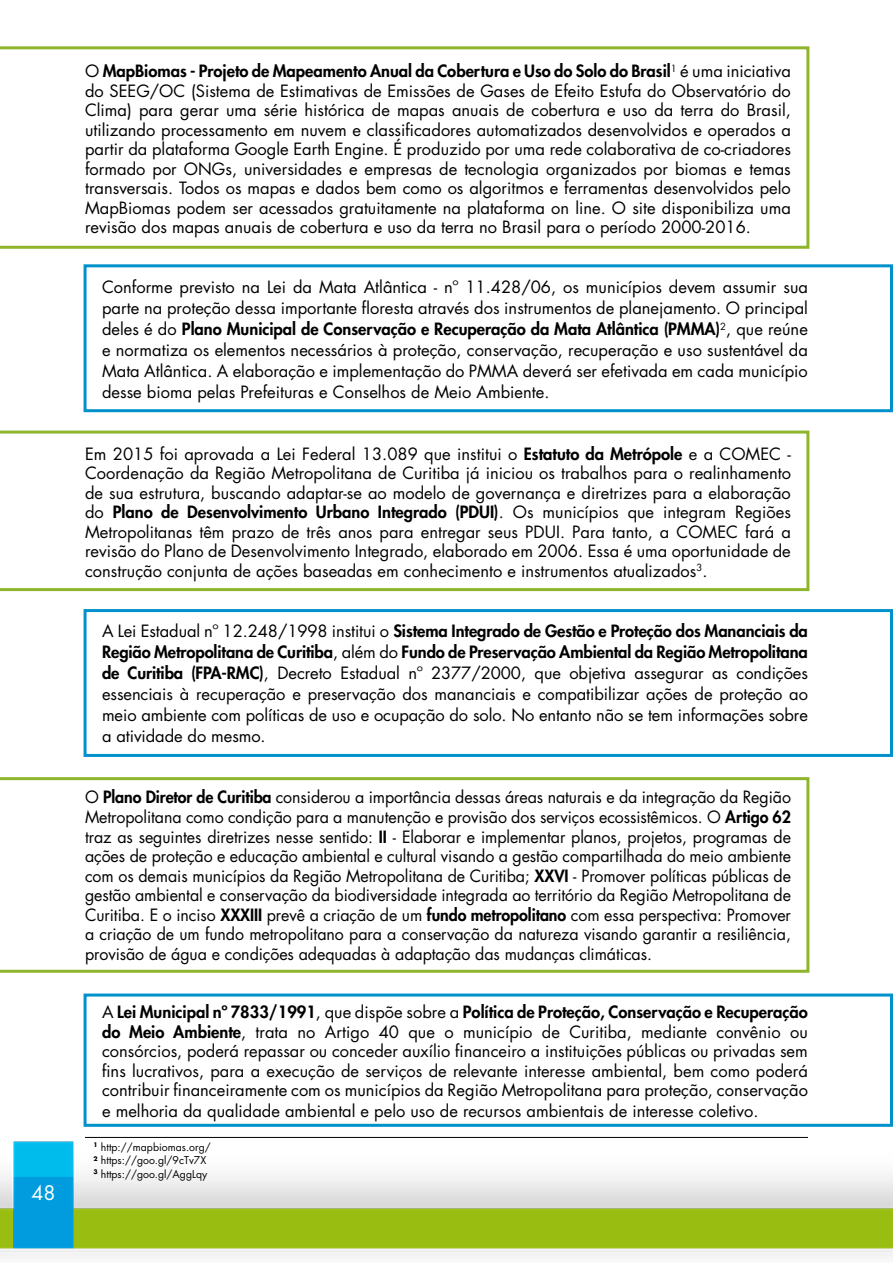
<style>
.page{position:relative;width:893px;height:1263px;background:#fff}
.page>*{position:absolute;margin:0;border:0;box-sizing:border-box;transform-origin:0 0}
.t1{font:19.5px "Futura Std";color:#fff}
.t2{font:16.5px/19.5px "Futura Std";color:#000;text-align:justify}
.t3{font:10.5px/13.5px "Futura Std";color:#000}
.s1{font-weight:800}
</style>
<div class="page">
<img style="left:0;top:1136px;width:893px;height:120px">
<svg style="left:0;top:46px;width:809px;height:203px"></svg>
<svg style="left:0;top:431px;width:809px;height:160px"></svg>
<svg style="left:0;top:777px;width:809px;height:196px"></svg>
<div style="left:84px;top:264px;width:809px;height:148px;border:3px solid #0091cc"></div>
<div style="left:84px;top:609px;width:809px;height:148px;border:3px solid #0091cc"></div>
<div style="left:84px;top:993px;width:809px;height:134px;border:3px solid #0091cc"></div>
<hr style="left:85px;top:1137px;width:723px;height:1px;background:#000">
<p class="t1" style="left:31px;top:1181px;width:26px">48</p>
<p class="t2" style="left:85px;top:62px;width:707px">O <span class="s1">MapBiomas - Projeto de Mapeamento Anual da Cobertura e Uso do Solo do Brasil</span><sup>1</sup> é uma iniciativa do SEEG/OC (Sistema de Estimativas de Emissões de Gases de Efeito Estufa do Observatório do Clima) para gerar uma série histórica de mapas anuais de cobertura e uso da terra do Brasil, utilizando processamento em nuvem e classificadores automatizados desenvolvidos e operados a partir da plataforma Google Earth Engine. É produzido por uma rede colaborativa de co-criadores formado por ONGs, universidades e empresas de tecnologia organizados por biomas e temas transversais. Todos os mapas e dados bem como os algoritmos e ferramentas desenvolvidos pelo MapBiomas podem ser acessados gratuitamente na plataforma on line. O site disponibiliza uma revisão dos mapas anuais de cobertura e uso da terra no Brasil para o período 2000-2016.</p>
<p class="t2" style="left:102px;top:277px;width:707px;line-height:21px">Conforme previsto na Lei da Mata Atlântica - nº 11.428/06, os municípios devem assumir sua parte na proteção dessa importante floresta através dos instrumentos de planejamento. O principal deles é do <span class="s1">Plano Municipal de Conservação e Recuperação da Mata Atlântica (PMMA)</span><sup>2</sup>, que reúne e normatiza os elementos necessários à proteção, conservação, recuperação e uso sustentável da Mata Atlântica. A elaboração e implementação do PMMA deverá ser efetivada em cada município desse bioma pelas Prefeituras e Conselhos de Meio Ambiente.</p>
<p class="t2" style="left:85px;top:444px;width:707px">Em 2015 foi aprovada a Lei Federal 13.089 que institui o <span class="s1">Estatuto da Metrópole</span> e a COMEC - Coordenação da Região Metropolitana de Curitiba já iniciou os trabalhos para o realinhamento de sua estrutura, buscando adaptar-se ao modelo de governança e diretrizes para a elaboração do <span class="s1">Plano de Desenvolvimento Urbano Integrado (PDUI)</span>. Os municípios que integram Regiões Metropolitanas têm prazo de três anos para entregar seus PDUI. Para tanto, a COMEC fará a revisão do Plano de Desenvolvimento Integrado, elaborado em 2006. Essa é uma oportunidade de construção conjunta de ações baseadas em conhecimento e instrumentos atualizados<sup>3</sup>.</p>
<p class="t2" style="left:102px;top:621px;width:707px;line-height:21px">A Lei Estadual nº 12.248/1998 institui o <span class="s1">Sistema Integrado de Gestão e Proteção dos Mananciais da Região Metropolitana de Curitiba</span>, além do <span class="s1">Fundo de Preservação Ambiental da Região Metropolitana de Curitiba (FPA-RMC)</span>, Decreto Estadual nº 2377/2000, que objetiva assegurar as condições essenciais à recuperação e preservação dos mananciais e compatibilizar ações de proteção ao meio ambiente com políticas de uso e ocupação do solo. No entanto não se tem informações sobre a atividade do mesmo.</p>
<p class="t2" style="left:85px;top:788px;width:707px">O <span class="s1">Plano Diretor de Curitiba</span> considerou a importância dessas áreas naturais e da integração da Região Metropolitana como condição para a manutenção e provisão dos serviços ecossistêmicos. O <span class="s1">Artigo 62 </span>traz as seguintes diretrizes nesse sentido: <span class="s1">II</span> - Elaborar e implementar planos, projetos, programas de ações de proteção e educação ambiental e cultural visando a gestão compartilhada do meio ambiente com os demais municípios da Região Metropolitana de Curitiba; <span class="s1">XXVI</span> - Promover políticas públicas de gestão ambiental e conservação da biodiversidade integrada ao território da Região Metropolitana de Curitiba. E o inciso <span class="s1">XXXIII</span> prevê a criação de um <span class="s1">fundo metropolitano</span> com essa perspectiva: Promover a criação de um fundo metropolitano para a conservação da natureza visando garantir a resiliência, provisão de água e condições adequadas à adaptação das mudanças climáticas.</p>
<p class="t2" style="left:102px;top:1002px;width:707px">A <span class="s1">Lei Municipal nº 7833/1991</span>, que dispõe sobre a <span class="s1">Política de Proteção, Conservação e Recuperação do Meio Ambiente</span>, trata no Artigo 40 que o município de Curitiba, mediante convênio ou consórcios, poderá repassar ou conceder auxílio financeiro a instituições públicas ou privadas sem fins lucrativos, para a execução de serviços de relevante interesse ambiental, bem como poderá contribuir financeiramente com os municípios da Região Metropolitana para proteção, conservação</p>
<p class="t2" style="left:102px;top:1101px;width:658px">e melhoria da qualidade ambiental e pelo uso de recursos ambientais de interesse coletivo.</p>
<p class="t3" style="left:94px;top:1140px;width:119px"><sup>1</sup> http://mapbiomas.org/<br><sup>2</sup> https://goo.gl/9cTv7X<br><sup>3</sup> https://goo.gl/AggLqy</p>
</div>
